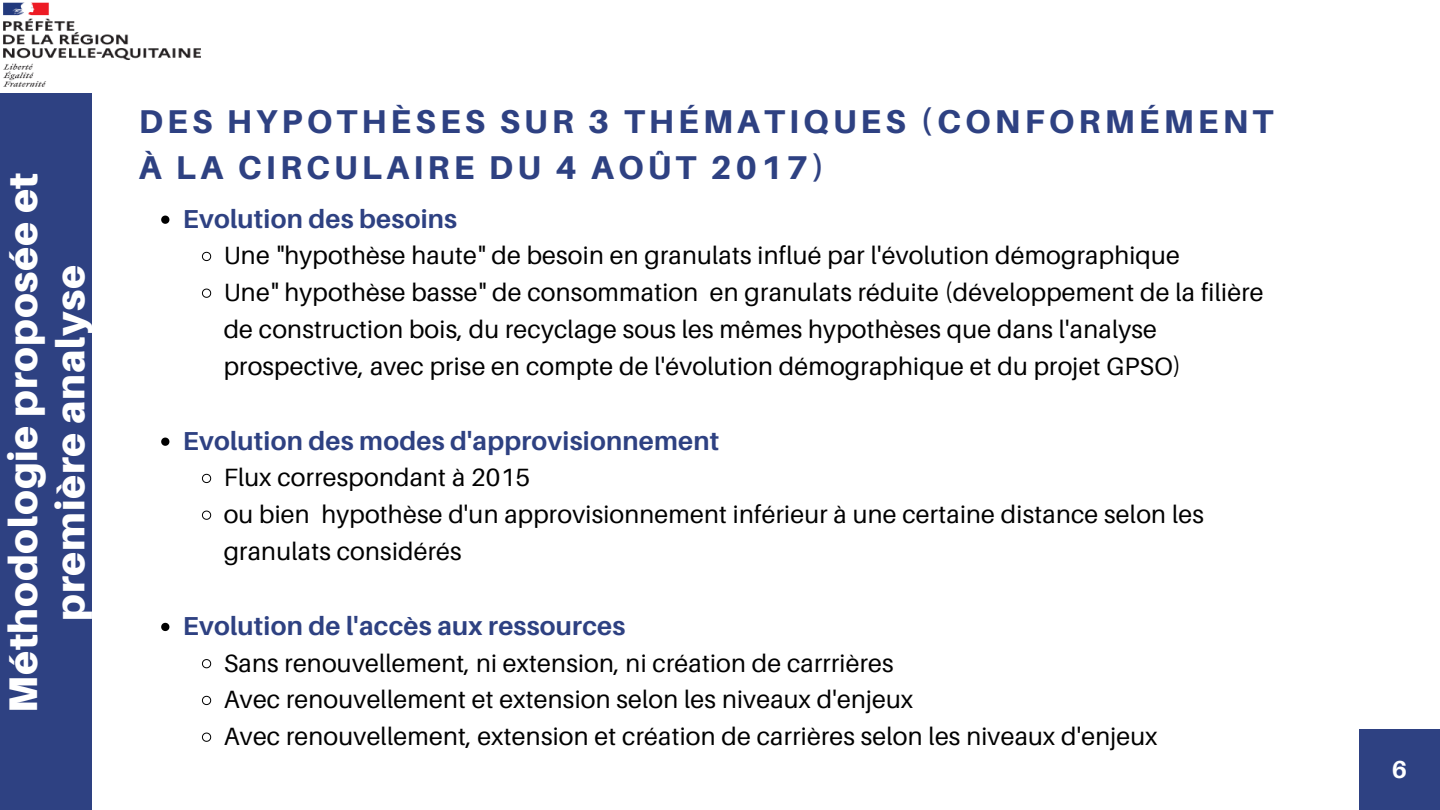
<style>
.page{position:relative;width:1440px;height:810px;background:#2e4182}
.page>*{position:absolute;margin:0;border:0;box-sizing:border-box;transform-origin:0 0}
.t1{font:900 40px/47.2px "Aileron";letter-spacing:.02em;color:#fff;text-align:center}
.t2{font:800 33px/46.5px "Aileron";letter-spacing:.125em;color:#2e4182}
.t3{font:700 26px "Aileron";letter-spacing:.01em;color:#2e4182}
.t4{font:25px/36.8px "Aileron";letter-spacing:.01em;color:#000}
.t5{font:700 24.6px "Aileron";color:#fff}
</style>
<div class="page">
<div style="left:92px;top:0;width:1348px;height:810px;background:#fff"></div>
<img style="left:1px;top:1px;width:200px;height:92px">
<div style="left:1359px;top:729px;width:81px;height:81px;background:#2e4182"></div>
<svg style="left:161px;top:216px;width:8px;height:8px"></svg>
<svg style="left:202px;top:251px;width:10px;height:10px"></svg>
<svg style="left:202px;top:288px;width:10px;height:10px"></svg>
<svg style="left:161px;top:438px;width:8px;height:8px"></svg>
<svg style="left:202px;top:473px;width:10px;height:10px"></svg>
<svg style="left:202px;top:510px;width:10px;height:10px"></svg>
<svg style="left:161px;top:623px;width:8px;height:8px"></svg>
<svg style="left:202px;top:659px;width:10px;height:10px"></svg>
<svg style="left:202px;top:695px;width:10px;height:10px"></svg>
<svg style="left:202px;top:732px;width:10px;height:10px"></svg>
<h1 class="t1" style="left:-1px;top:713px;width:542px;rotate:-90deg">Méthodologie proposée et première analyse</h1>
<h2 class="t2" style="left:139px;top:97px;width:1136px">DES HYPOTHÈSES SUR 3 THÉMATIQUES (CONFORMÉMENT<br>À LA CIRCULAIRE DU 4 AOÛT 2017)</h2>
<p class="t3" style="left:183px;top:202px;width:276px">Evolution des besoins</p>
<p class="t4" style="left:224px;top:237px;width:1041px">Une "hypothèse haute" de besoin en granulats influé par l'évolution démographique<br>Une" hypothèse basse" de consommation en granulats réduite (développement de la filière de construction bois, du recyclage sous les mêmes hypothèses que dans l'analyse prospective, avec prise en compte de l'évolution démographique et du projet GPSO)</p>
<p class="t3" style="left:183px;top:424px;width:538px">Evolution des modes d'approvisionnement</p>
<p class="t4" style="left:224px;top:459px;width:982px">Flux correspondant à 2015<br>ou bien hypothèse d'un approvisionnement inférieur à une certaine distance selon les granulats considérés</p>
<p class="t3" style="left:183px;top:610px;width:444px">Evolution de l'accès aux ressources</p>
<p class="t4" style="left:224px;top:644px;width:936px">Sans renouvellement, ni extension, ni création de carrrières<br>Avec renouvellement et extension selon les niveaux d'enjeux<br>Avec renouvellement, extension et création de carrières selon les niveaux d'enjeux</p>
<p class="t5" style="left:1392px;top:754px;width:17px">6</p>
</div>
